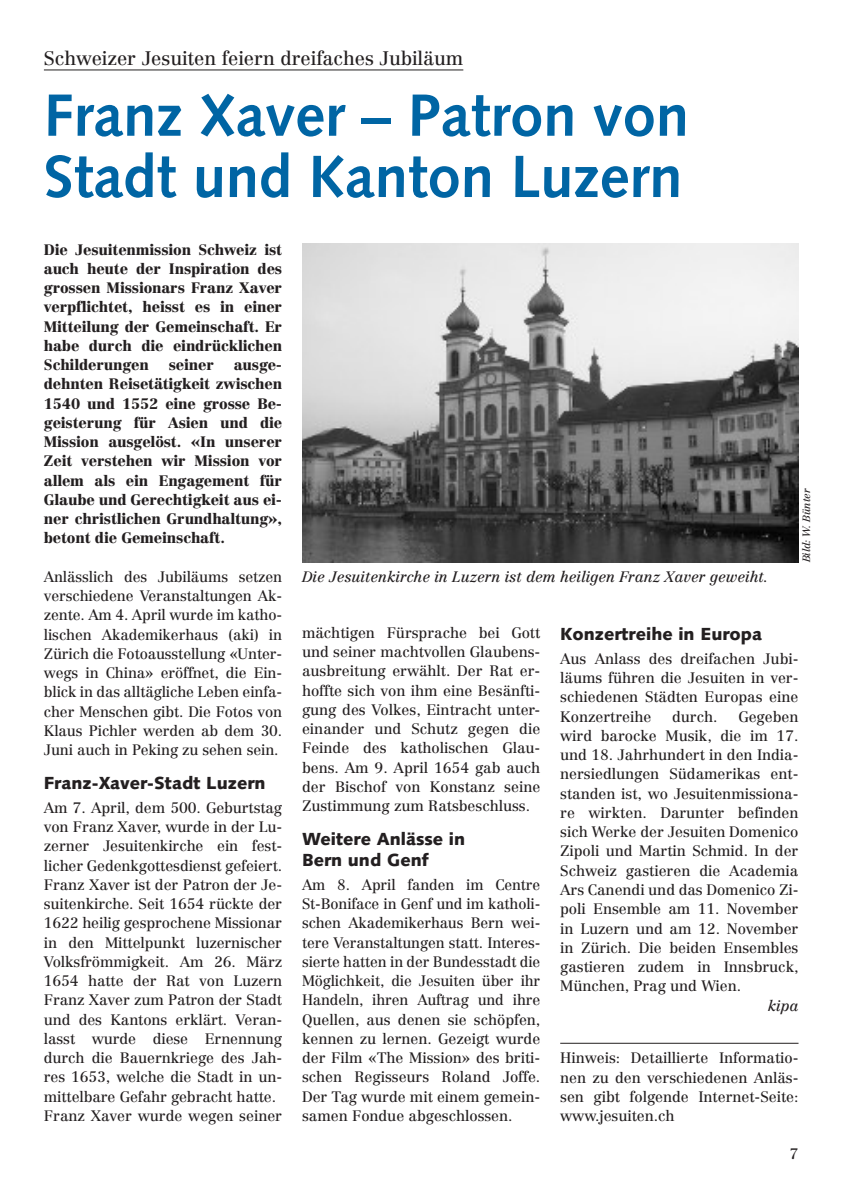
<style>
.page{position:relative;width:844px;height:1191px;background:#fff}
.page>*{position:absolute;margin:0;border:0;box-sizing:border-box;transform-origin:0 0}
.t1{font:700 59.5px/61.2px "Syntax";color:#0065a4}
.t2{font:19.25px "Centennial";letter-spacing:-.005em;color:#231f20}
.t3{font:900 17.5px/21px "Syntax";color:#231f20}
.t4{font:14.88px/19.2px "Centennial";letter-spacing:-.01em;color:#231f20;text-align:justify}
.t5{font:900 14.88px/19.2px "Centennial";letter-spacing:-.01em;color:#231f20;text-align:justify}
.t6{font:italic 14.88px "Centennial";letter-spacing:-.005em;color:#231f20}
.t7{font:italic 10.5px "Centennial";letter-spacing:-.005em;color:#231f20}
</style>
<div class="page">
<hr style="left:44px;top:69px;width:419px;height:1px;background:#231f20">
<hr style="left:560px;top:1043px;width:238px;height:1px;background:#231f20">
<img style="left:302px;top:243px;width:496px;height:319px">
<p class="t2" style="left:44px;top:50px;width:421px">Schweizer Jesuiten feiern dreifaches Jubiläum</p>
<h1 class="t1" style="left:44px;top:89px;width:646px">Franz Xaver – Patron von<br>Stadt und Kanton Luzern</h1>
<p class="t5" style="left:44px;top:241px;width:240px">Die Jesuitenmission Schweiz ist auch heute der Inspiration des grossen Missionars Franz Xaver verpflichtet, heisst es in einer Mitteilung der Gemeinschaft. Er habe durch die eindrücklichen Schilderungen</p>
<p class="t5" style="left:169px;top:356px;width:47px">seiner</p>
<p class="t5" style="left:44px;top:356px;width:240px;text-indent:190px">ausge&shy;dehnten Reisetätigkeit zwischen 1540 und 1552 eine grosse Be&shy;geisterung für Asien und die Mission ausgelöst. «In unserer Zeit verstehen wir Mission vor allem als ein Engagement für Glaube und Gerechtigkeit aus ei&shy;ner christlichen Grundhaltung», betont die Gemeinschaft.</p>
<p class="t4" style="left:44px;top:568px;width:240px">Anlässlich des Jubiläums setzen verschiedene Veranstaltungen Ak&shy;zente. Am 4. April wurde im katho&shy;lischen Akademikerhaus (aki) in Zürich die Fotoausstellung «Unter&shy;wegs in China» eröffnet, die Ein&shy;blick in das alltägliche Leben einfa&shy;cher Menschen gibt. Die Fotos von Klaus Pichler werden ab dem 30.<br>Juni auch in Peking zu sehen sein.</p>
<p class="t3" style="left:44px;top:774px;width:223px">Franz-Xaver-Stadt Luzern</p>
<p class="t4" style="left:44px;top:799px;width:240px;text-align:left">Am 7. April, dem 500. Geburtstag von Franz Xaver, wurde in der Lu&shy;zerner Jesuitenkirche ein fest&shy;licher Gedenkgottesdienst gefeiert.<br>Franz Xaver ist der Patron der Je&shy;suitenkirche. Seit 1654 rückte der<br>1622 heilig gesprochene Missionar in den Mittelpunkt luzernischer<br>Volksfrömmigkeit. Am 26. März<br>1654 hatte der Rat von Luzern<br>Franz Xaver zum Patron der Stadt und des Kantons erklärt. Veran&shy;lasst wurde diese Ernennung durch die Bauernkriege des Jah&shy;res 1653, welche die Stadt in un&shy;mittelbare Gefahr gebracht hatte.<br>Franz Xaver wurde wegen seiner</p>
<p class="t6" style="left:302px;top:570px;width:467px">Die Jesuitenkirche in Luzern ist dem heiligen Franz Xaver geweiht.</p>
<p class="t7" style="left:801px;top:562px;width:75px;rotate:-90deg">Bild: W. Bünter</p>
<p class="t4" style="left:302px;top:624px;width:240px">mächtigen Fürsprache bei Gott und seiner machtvollen Glaubens&shy;ausbreitung erwählt. Der Rat er&shy;hoffte sich von ihm eine Besänfti&shy;gung des Volkes, Eintracht unter&shy;einander und Schutz gegen die Feinde des katholischen Glau&shy;bens. Am 9. April 1654 gab auch der Bischof von Konstanz seine Zustimmung zum Ratsbeschluss.</p>
<p class="t3" style="left:302px;top:830px;width:164px">Weitere Anlässe in<br>Bern und Genf</p>
<p class="t4" style="left:302px;top:876px;width:240px">Am 8. April fanden im Centre St-Boniface in Genf und im katholi&shy;schen Akademikerhaus Bern wei&shy;tere Veranstaltungen statt. Interes&shy;sierte hatten in der Bundesstadt die Möglichkeit, die Jesuiten über ihr Handeln, ihren Auftrag und ihre Quellen, aus denen sie schöpfen, kennen zu lernen. Gezeigt wurde der Film «The Mission» des briti&shy;schen Regisseurs Roland Joffe.<br>Der Tag wurde mit einem gemein&shy;samen Fondue abgeschlossen.</p>
<p class="t3" style="left:560px;top:625px;width:203px">Konzertreihe in Europa</p>
<p class="t4" style="left:560px;top:650px;width:240px">Aus Anlass des dreifachen Jubi&shy;läums führen die Jesuiten in ver&shy;schiedenen Städten Europas eine Konzertreihe</p>
<p class="t4" style="left:560px;top:708px;width:240px;text-indent:178px">Gegeben wird barocke Musik, die im 17. und 18. Jahrhundert in den India&shy;nersiedlungen Südamerikas ent&shy;standen ist, wo Jesuitenmissiona&shy;re wirkten. Darunter befinden sich Werke der Jesuiten Domenico Zipoli und Martin Schmid. In der Schweiz gastieren die Academia Ars Canendi und das Domenico Zi&shy;poli Ensemble am 11. November in Luzern und am 12. November in Zürich. Die beiden Ensembles gastieren zudem in Innsbruck, München, Prag und Wien.</p>
<p class="t6" style="left:767px;top:999px;width:32px">kipa</p>
<p class="t4" style="left:560px;top:1049px;width:240px">Hinweis: Detaillierte Informatio&shy;nen zu den verschiedenen Anläs&shy;sen gibt folgende Internet-Seite: www.jesuiten.ch</p>
<p class="t4" style="left:672px;top:708px;width:47px">durch.</p>
<p class="t4" style="left:789px;top:1145px;width:10px">7</p>
</div>
